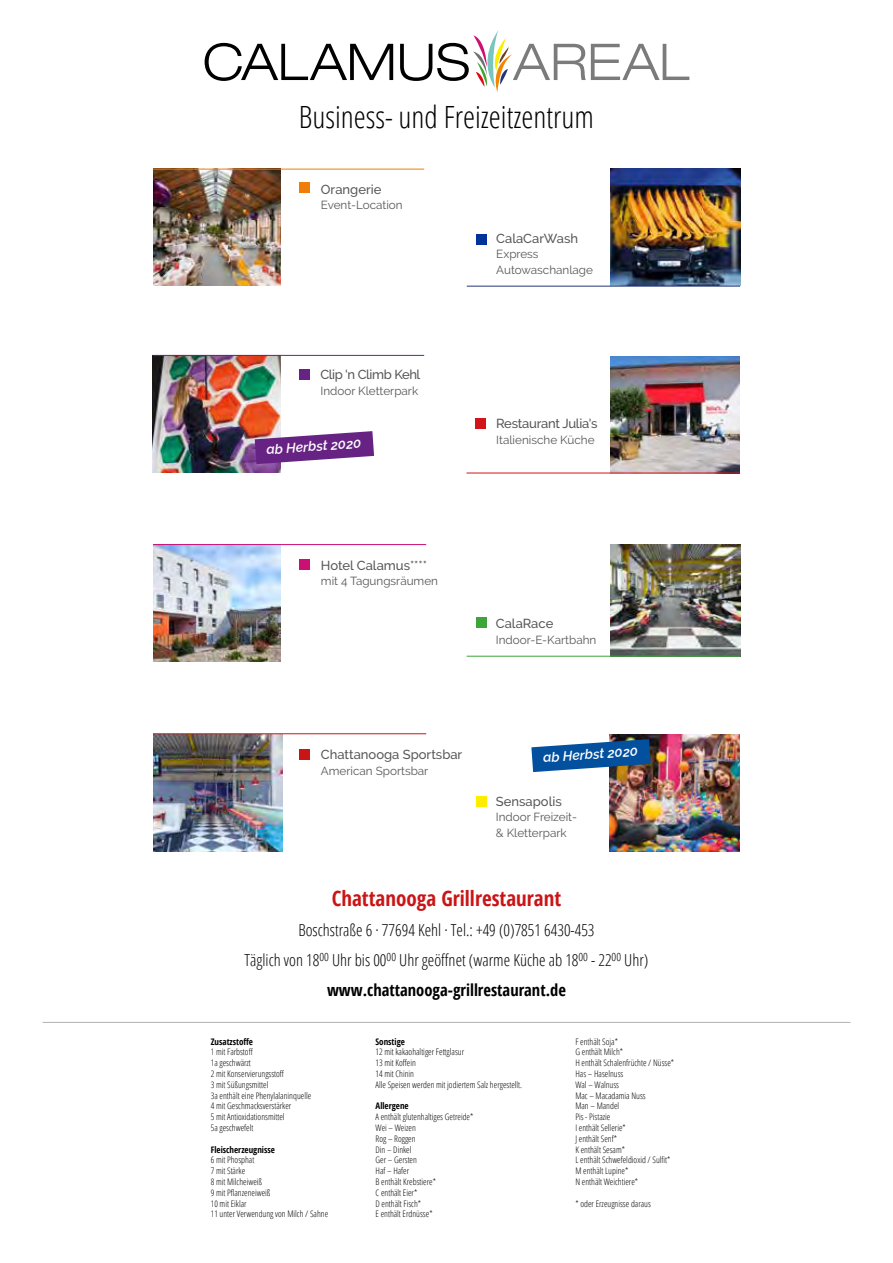
<style>
.page{position:relative;width:893px;height:1263px;background:#fff}
.page>*{position:absolute;margin:0;border:0;box-sizing:border-box;transform-origin:0 0}
.t1{font:300 30.6px "Open Sans Condensed";color:#000}
.t2{font:700 21px "Open Sans Condensed";color:#ca1517}
.t3{font:300 16.5px/30px "Open Sans Condensed";color:#000;text-align:center}
.t4{font:italic 600 13.5px "Raleway";color:#fff}
.t5{font:500 13.05px "Raleway";color:#575756}
.t6{font:500 13.05px "Raleway";letter-spacing:-.02em;color:#575756}
.t7{font:500 13.05px "Raleway";letter-spacing:-.03em;color:#575756}
.t8{font:11.7px/15.6px "Raleway";color:#575756}
.t9{font:300 9px/10.8px "Open Sans Condensed";color:#000}
.t10{font:700 9px "Open Sans Condensed";color:#000}
.s1{font-weight:700}
</style>
<div class="page">
<svg style="left:205px;top:30px;width:484px;height:62px"></svg>
<hr style="left:43px;top:1022px;width:807px;height:1px;background:#b3b2b2">
<img style="left:611px;top:169px;width:129px;height:117px">
<div style="left:476px;top:234px;width:11px;height:11px;background:#039"></div>
<hr style="left:467px;top:286px;width:273px;height:1px;background:#273679">
<div style="left:299px;top:182px;width:11px;height:11px;background:#ef7d0a"></div>
<img style="left:153px;top:170px;width:128px;height:116px">
<hr style="left:153px;top:169px;width:271px;height:1px;background:#ef7d0a">
<div style="left:299px;top:369px;width:11px;height:11px;background:#662383"></div>
<img style="left:153px;top:356px;width:128px;height:116px">
<hr style="left:153px;top:355px;width:271px;height:1px;background:#662383">
<div style="left:475px;top:418px;width:11px;height:11px;background:#d3121a"></div>
<img style="left:611px;top:356px;width:129px;height:117px">
<hr style="left:466px;top:473px;width:274px;height:1px;background:#d3121a">
<div style="left:299px;top:559px;width:11px;height:11px;background:#cb1074"></div>
<img style="left:153px;top:545px;width:128px;height:116px">
<hr style="left:153px;top:544px;width:273px;height:1px;background:#cb0d74">
<div style="left:476px;top:617px;width:11px;height:11px;background:#3da53a"></div>
<img style="left:611px;top:544px;width:129px;height:112px">
<hr style="left:467px;top:656px;width:273px;height:1px;background:#3da53a">
<div style="left:299px;top:748px;width:11px;height:11px;background:#ca1517"></div>
<img style="left:153px;top:734px;width:129px;height:117px">
<hr style="left:153px;top:733px;width:273px;height:1px;background:#ca1517">
<div style="left:476px;top:796px;width:11px;height:11px;background:#ffed00"></div>
<img style="left:609px;top:734px;width:131px;height:117px">
<svg style="left:255px;top:431px;width:119px;height:33px"></svg>
<svg style="left:531px;top:739px;width:120px;height:33px;background:#366da3"></svg>
<h1 class="t1" style="left:299px;top:96px;width:297px">Business- und Freizeitzentrum</h1>
<h3 class="t5" style="left:321px;top:181px;width:62px">Orangerie</h3>
<p class="t8" style="left:321px;top:197px;width:83px">Event-Location</p>
<h3 class="t7" style="left:320px;top:367px;width:101px">Clip 'n Climb Kehl</h3>
<p class="t8" style="left:320px;top:383px;width:99px">Indoor Kletterpark</p>
<h3 class="t4" style="left:266px;top:442px;width:96px;rotate:-4deg">ab Herbst 2020</h3>
<h3 class="t5" style="left:496px;top:231px;width:83px">CalaCarWash</h3>
<p class="t8" style="left:496px;top:246px;width:98px">Express<br>Autowaschanlage</p>
<h3 class="t6" style="left:496px;top:416px;width:103px">Restaurant Julia's</h3>
<p class="t8" style="left:496px;top:432px;width:100px">Italienische Küche</p>
<h3 class="t5" style="left:321px;top:557px;width:108px">Hotel Calamus****</h3>
<p class="t8" style="left:321px;top:573px;width:119px">mit 4 Tagungsräumen</p>
<h3 class="t5" style="left:496px;top:616px;width:59px">CalaRace</h3>
<p class="t8" style="left:496px;top:632px;width:102px">Indoor-E-Kartbahn</p>
<h3 class="t5" style="left:321px;top:747px;width:143px">Chattanooga Sportsbar</h3>
<p class="t8" style="left:321px;top:763px;width:109px">American Sportsbar</p>
<h3 class="t4" style="left:543px;top:750px;width:96px;rotate:-4deg">ab Herbst 2020</h3>
<h3 class="t5" style="left:496px;top:793px;width:67px">Sensapolis</h3>
<p class="t8" style="left:496px;top:809px;width:83px">Indoor Freizeit-&amp; Kletterpark</p>
<h2 class="t2" style="left:332px;top:884px;width:231px">Chattanooga Grillrestaurant</h2>
<h3 class="t3" style="left:244px;top:915px;width:405px">Boschstraße 6 · 77694 Kehl · Tel.: +49 (0)7851 6430-453<br>Täglich von 18<sup>00</sup> Uhr bis 00<sup>00</sup> Uhr geöffnet (warme Küche ab 18<sup>00</sup> - 22<sup>00</sup> Uhr) <span class="s1">www.chattanooga-grillrestaurant.de</span></h3>
<p class="t10" style="left:211px;top:1035px;width:44px">Zusatzstoffe</p>
<p class="t9" style="left:211px;top:1046px;width:102px">1 mit Farbstoff<br>1a geschwärzt<br>2 mit Konservierungsstoff<br>3 mit Süßungsmittel<br>3a enthält eine Phenylalaninquelle<br>4 mit Geschmacksverstärker<br>5 mit Antioxidationsmittel<br>5a geschwefelt</p>
<p class="t10" style="left:211px;top:1143px;width:66px">Fleischerzeugnisse</p>
<p class="t9" style="left:211px;top:1154px;width:119px">6 mit Phosphat<br>7 mit Stärke<br>8 mit Milcheiweiß<br>9 mit Pflanzeneiweiß<br>10 mit Eiklar<br>11 unter Verwendung von Milch / Sahne</p>
<p class="t10" style="left:376px;top:1035px;width:31px">Sonstige</p>
<p class="t9" style="left:376px;top:1046px;width:148px">12 mit kakaohaltiger Fettglasur<br>13 mit Koffein<br>14 mit Chinin<br>Alle Speisen werden mit jodiertem Salz hergestellt.</p>
<p class="t10" style="left:376px;top:1100px;width:35px">Allergene</p>
<p class="t9" style="left:376px;top:1111px;width:99px">A enthält glutenhaltiges Getreide*<br>Wei – Weizen<br>Rog – Roggen<br>Din – Dinkel<br>Ger – Gersten<br>Haf – Hafer<br>B enthält Krebstiere*<br>C enthält Eier*<br>D enthält Fisch*<br>E enthält Erdnüsse*</p>
<p class="t9" style="left:575px;top:1035px;width:100px">F enthält Soja*<br>G enthält Milch*<br>H enthält Schalenfrüchte / Nüsse*<br>Has – Haselnuss<br>Wal – Walnuss<br>Mac – Macadamia Nuss<br>Man – Mandel<br>Pis - Pistazie<br>I enthält Sellerie*<br>J enthält Senf*<br>K enthält Sesam*<br>L enthält Schwefeldioxid / Sulfit*<br>M enthält Lupine*<br>N enthält Weichtiere*</p>
<p class="t9" style="left:575px;top:1197px;width:77px">* oder Erzeugnisse daraus</p>
</div>
